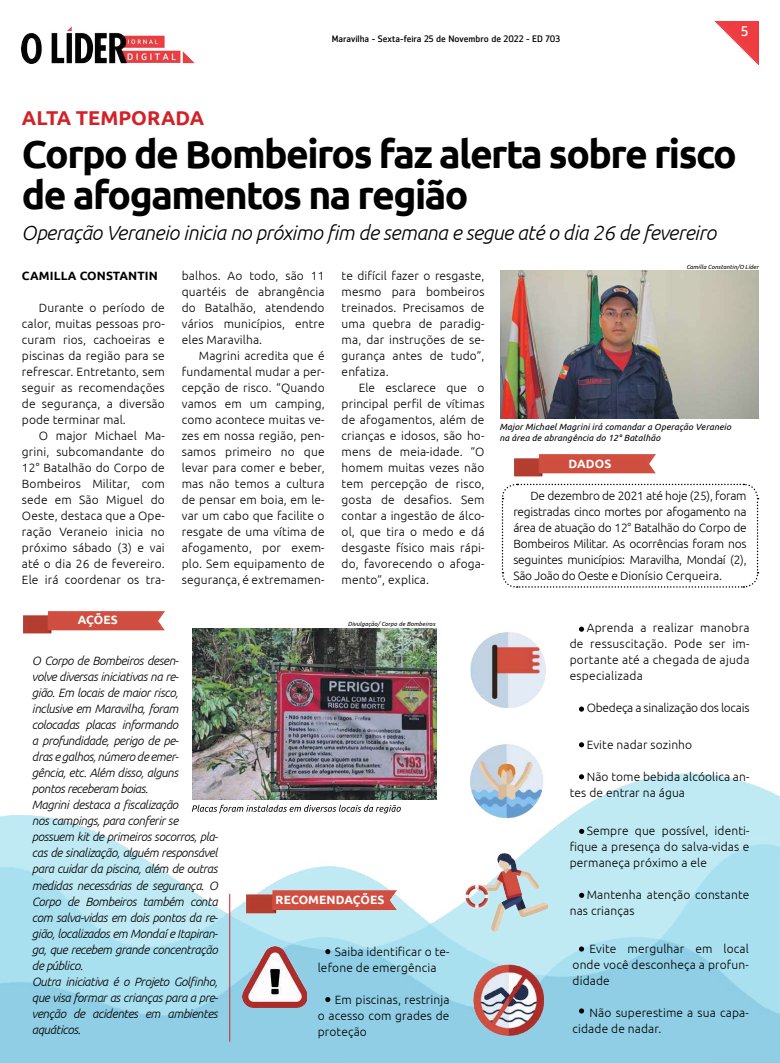
<style>
.page{position:relative;width:780px;height:1063px;background:#fff}
.page>*{position:absolute;margin:0;border:0;box-sizing:border-box;transform-origin:0 0}
.t1{font:700 39px/41px "Ubuntu";letter-spacing:-.04em;color:#000}
.t2{font:italic 300 20.3px "Ubuntu";letter-spacing:-.02em;color:#000}
.t3{font:700 20px "Ubuntu";color:#d22229}
.t4{font:14px "Zemestro Std";color:#fff}
.t5{font:italic 300 12.1px/16.1px "Ubuntu";letter-spacing:-.03em;color:#000}
.t6{font:300 12px/16px "Ubuntu";letter-spacing:.01em;color:#000;text-align:justify}
.t7{font:300 12px "Ubuntu";letter-spacing:-.02em;color:#000}
.t8{font:700 12px "Ubuntu";letter-spacing:.01em;color:#fff}
.t9{font:700 12px "Ubuntu";letter-spacing:.01em;color:#000}
.t10{font:9.3px "Zemestro Std";color:#000}
.t11{font:italic 9px/11px "Ubuntu";letter-spacing:.01em;color:#000}
.t12{font:italic 6px "Ubuntu";letter-spacing:.01em;color:#000}
</style>
<div class="page">
<img style="left:714px;top:21px;width:44px;height:44px">
<img style="left:22px;top:26px;width:172px;height:38px">
<img style="left:0;top:774px;width:779px;height:289px">
<img style="left:500px;top:271px;width:258px;height:148px">
<img style="left:192px;top:629px;width:244px;height:171px">
<svg style="left:192px;top:805px;width:209px;height:8px"></svg>
<img style="left:465px;top:961px;width:92px;height:77px">
<img style="left:462px;top:841px;width:85px;height:106px">
<img style="left:462px;top:744px;width:93px;height:81px">
<img style="left:470px;top:632px;width:76px;height:75px">
<img style="left:514px;top:455px;width:142px;height:22px">
<img style="left:24px;top:612px;width:141px;height:22px">
<img style="left:246px;top:890px;width:151px;height:31px">
<img style="left:242px;top:946px;width:65px;height:62px">
<svg style="left:325px;top:949px;width:5px;height:5px"></svg>
<svg style="left:579px;top:627px;width:5px;height:5px"></svg>
<svg style="left:579px;top:707px;width:5px;height:5px"></svg>
<svg style="left:579px;top:742px;width:5px;height:5px"></svg>
<svg style="left:579px;top:774px;width:5px;height:5px"></svg>
<svg style="left:579px;top:829px;width:5px;height:5px"></svg>
<svg style="left:579px;top:893px;width:5px;height:5px"></svg>
<svg style="left:579px;top:946px;width:5px;height:6px"></svg>
<svg style="left:579px;top:1008px;width:5px;height:6px"></svg>
<svg style="left:325px;top:997px;width:5px;height:5px"></svg>
<svg style="left:501px;top:483px;width:258px;height:105px"></svg>
<hr style="left:229px;top:894px;width:1px;height:148px;background:#d22229">
<p class="t10" style="left:332px;top:33px;width:229px">Maravilha - Sexta-feira 25 de Novembro de 2022 - ED 703</p>
<p class="t4" style="left:741px;top:23px;width:9px">5</p>
<h3 class="t3" style="left:22px;top:105px;width:184px">ALTA TEMPORADA</h3>
<h1 class="t1" style="left:22px;top:133px;width:716px">Corpo de Bombeiros faz alerta sobre risco de afogamentos na região</h1>
<h2 class="t2" style="left:21px;top:221px;width:696px">Operação Veraneio inicia no próximo fim de semana e segue até o dia 26 de fevereiro</h2>
<p class="t9" style="left:22px;top:268px;width:137px">CAMILLA CONSTANTIN</p>
<p class="t6" style="left:22px;top:299px;width:144px;text-indent:17px">Durante o período de calor, muitas pessoas pro&shy;curam rios, cachoeiras e piscinas da região para se refrescar. Entretanto, sem seguir as recomendações de segurança, a diversão pode terminar mal.</p>
<p class="t6" style="left:22px;top:427px;width:144px;text-indent:17px">O major Michael Ma&shy;grini, subcomandante do 12° Batalhão do Corpo de Bombeiros Militar, com sede em São Miguel do Oeste, destaca que a Ope&shy;ração Veraneio inicia no próximo sábado (3) e vai até o dia 26 de fevereiro.<br>Ele irá coordenar os tra-</p>
<p class="t12" style="left:686px;top:263px;width:74px">Camilla Constantin/O Líder</p>
<p class="t6" style="left:341px;top:267px;width:144px">te difícil fazer o resgaste, mesmo para bombeiros treinados. Precisamos de uma quebra de paradig&shy;ma, dar instruções de se&shy;gurança antes de tudo”, enfatiza.</p>
<p class="t6" style="left:341px;top:379px;width:144px;text-indent:17px">Ele esclarece que o principal perfil de vítimas de afogamentos, além de crianças e idosos, são ho&shy;mens de meia-idade. “O homem muitas vezes não tem percepção de risco, gosta de desafios. Sem contar a ingestão de álco&shy;ol, que tira o medo e dá desgaste físico mais rápi&shy;do, favorecendo o afoga&shy;mento”, explica.</p>
<p class="t6" style="left:182px;top:267px;width:144px">balhos. Ao todo, são 11 quartéis de abrangência do Batalhão, atendendo vários municípios, entre eles Maravilha.</p>
<p class="t6" style="left:182px;top:347px;width:144px;text-indent:17px">Magrini acredita que é fundamental mudar a per&shy;cepção de risco. “Quando vamos em um camping, como acontece muitas ve&shy;zes em nossa região, pen&shy;samos primeiro no que levar para comer e beber, mas não temos a cultura de pensar em boia, em le&shy;var um cabo que facilite o resgate de uma vítima de afogamento, por exem&shy;plo. Sem equipamento de segurança, é extremamen-</p>
<p class="t11" style="left:499px;top:421px;width:233px">Major Michael Magrini irá comandar a Operação Veraneio na área de abrangência do 12° Batalhão</p>
<p class="t8" style="left:568px;top:456px;width:44px">DADOS</p>
<p class="t6" style="left:513px;top:488px;width:235px;text-indent:17px">De dezembro de 2021 até hoje (25), foram registradas cinco mortes por afogamento na área de atuação do 12° Batalhão do Corpo de Bombeiros Militar. As ocorrências foram nos seguintes municípios: Maravilha, Mondaí (2), São João do Oeste e Dionísio Cerqueira.</p>
<p class="t8" style="left:78px;top:613px;width:42px">AÇÕES</p>
<p class="t5" style="left:32px;top:652px;width:188px">O Corpo de Bombeiros desen-<br>volve diversas iniciativas na re-<br>gião. Em locais de maior risco, inclusive em Maravilha, foram colocadas placas informando<br>a profundidade, perigo de pe-<br>dras e galhos, número de emer-<br>gência, etc. Além disso, alguns<br>pontos receberam boias.<br>Magrini destaca a fiscalização<br>nos campings, para conferir se possuem kit de primeiros socorros, pla&shy;cas de sinalização, alguém responsável para cuidar da piscina, além de outras medidas necessárias de segurança. O<br>Corpo de Bombeiros também conta com salva-vidas em dois pontos da re&shy;gião, localizados em Mondaí e Itapiran&shy;ga, que recebem grande concentração de público.<br>Outra iniciativa é o Projeto Golfinho, que visa formar as crianças para a pre&shy;venção de acidentes em ambientes aquáticos.</p>
<p class="t12" style="left:348px;top:620px;width:89px">Divulgação/ Corpo de Bombeiros</p>
<p class="t8" style="left:275px;top:893px;width:110px">RECOMENDAÇÕES</p>
<p class="t6" style="left:318px;top:943px;width:133px;text-indent:17px">Saiba identificar o te&shy;lefone de emergência</p>
<p class="t6" style="left:318px;top:991px;width:133px;text-indent:17px">Em piscinas, restrinja o acesso com grades de proteção</p>
<p class="t6" style="left:569px;top:620px;width:181px;text-indent:17px">Aprenda a realizar manobra de ressuscitação. Pode ser im&shy;portante até a chegada de ajuda especializada</p>
<p class="t7" style="left:586px;top:701px;width:164px">Obedeça a sinalização dos locais</p>
<p class="t6" style="left:586px;top:736px;width:107px">Evite nadar sozinho</p>
<p class="t6" style="left:569px;top:768px;width:181px;text-indent:17px">Não tome bebida alcóolica an&shy;tes de entrar na água</p>
<p class="t6" style="left:569px;top:823px;width:181px;text-indent:17px">Sempre que possível, identi&shy;fique a presença do salva-vidas e permaneça próximo a ele</p>
<p class="t6" style="left:569px;top:887px;width:181px;text-indent:17px">Mantenha atenção constante nas crianças</p>
<p class="t6" style="left:572px;top:940px;width:178px;text-indent:17px">Evite mergulhar em local onde você desconheça a profun&shy;didade</p>
<p class="t6" style="left:572px;top:1004px;width:178px;text-indent:17px">Não superestime a sua capa&shy;cidade de nadar.</p>
</div>
